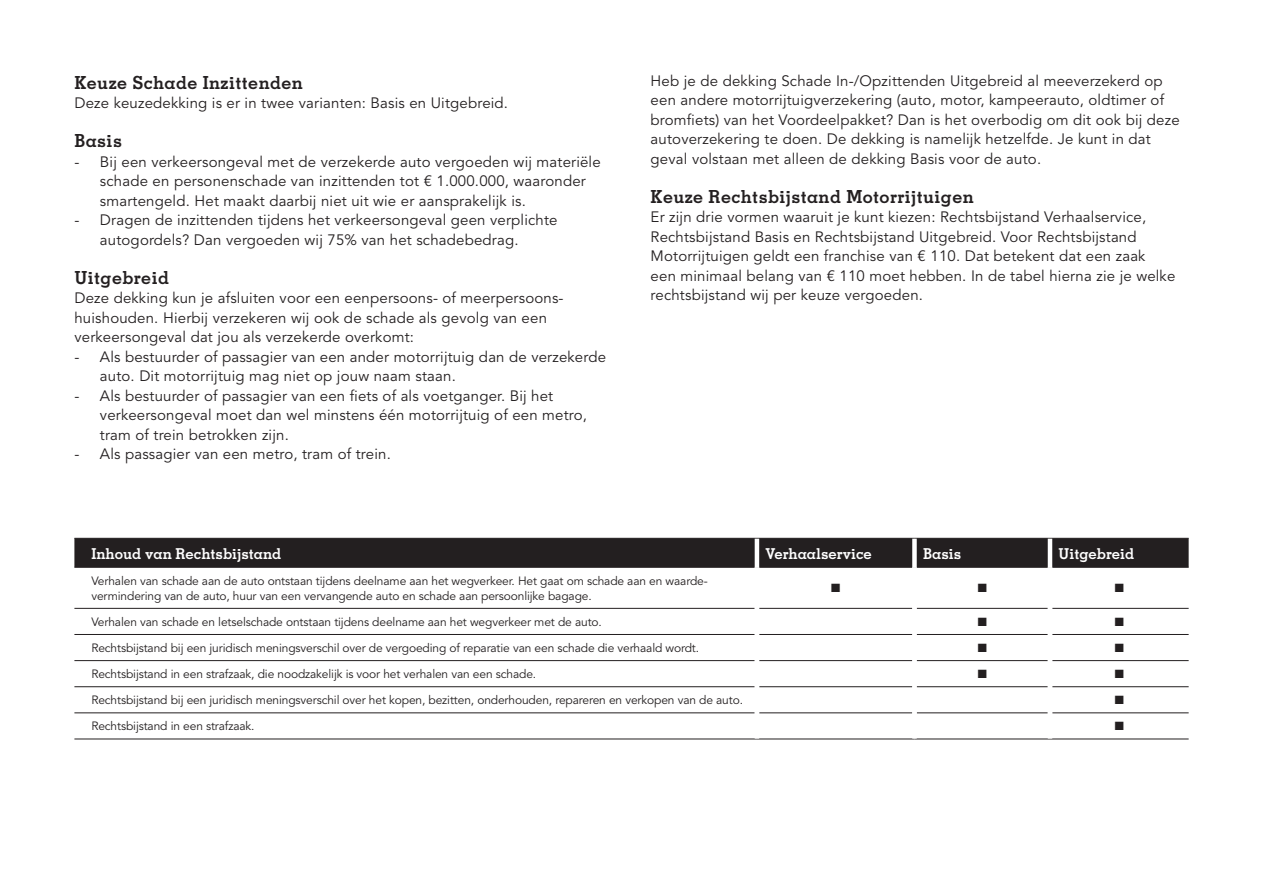
<style>
.page{position:relative;width:1263px;height:893px;background:#fff}
.page>*{position:absolute;margin:0;border:0;box-sizing:border-box;transform-origin:0 0}
.Kop_30_34_Memphis_bo{font:700 18px "Memphis";letter-spacing:.025em;color:#231f20}
.Platte_tekst_10_13_A{font:15px/19.5px "Avenir LT Std";letter-spacing:.01em;color:#231f20}
.t1{font:700 15px "Memphis";color:#fff}
.t2{font:12px/15px "Avenir LT Std";letter-spacing:-.01em;color:#231f20}
.t3{font:12px "Zapf Dingbats ITC";color:#231f20}
</style>
<div class="page">
<div style="left:74px;top:539px;width:1114px;height:28px;background:#231f20"></div>
<hr style="left:759px;top:608px;width:153px;height:1px;background:#231f20">
<hr style="left:917px;top:608px;width:131px;height:1px;background:#231f20">
<hr style="left:759px;top:634px;width:153px;height:1px;background:#231f20">
<hr style="left:917px;top:634px;width:131px;height:1px;background:#231f20">
<hr style="left:759px;top:660px;width:153px;height:1px;background:#231f20">
<hr style="left:917px;top:660px;width:131px;height:1px;background:#231f20">
<hr style="left:759px;top:686px;width:153px;height:1px;background:#231f20">
<hr style="left:917px;top:686px;width:131px;height:1px;background:#231f20">
<hr style="left:759px;top:712px;width:153px;height:1px;background:#231f20">
<hr style="left:917px;top:712px;width:131px;height:1px;background:#231f20">
<hr style="left:757px;top:739px;width:157px;height:1px;background:#231f20">
<hr style="left:914px;top:739px;width:136px;height:1px;background:#231f20">
<hr style="left:74px;top:538px;width:683px;height:1px;background:#231f20">
<hr style="left:74px;top:567px;width:681px;height:1px;background:#231f20">
<hr style="left:74px;top:712px;width:681px;height:1px;background:#231f20">
<hr style="left:74px;top:739px;width:683px;height:1px;background:#231f20">
<hr style="left:74px;top:608px;width:681px;height:1px;background:#231f20">
<hr style="left:74px;top:634px;width:681px;height:1px;background:#231f20">
<hr style="left:74px;top:660px;width:681px;height:1px;background:#231f20">
<hr style="left:74px;top:686px;width:681px;height:1px;background:#231f20">
<hr style="left:1050px;top:538px;width:138px;height:1px;background:#231f20">
<hr style="left:1052px;top:567px;width:136px;height:1px;background:#231f20">
<hr style="left:1052px;top:712px;width:136px;height:1px;background:#231f20">
<hr style="left:1050px;top:739px;width:138px;height:1px;background:#231f20">
<hr style="left:1052px;top:608px;width:136px;height:1px;background:#231f20">
<hr style="left:1052px;top:634px;width:136px;height:1px;background:#231f20">
<hr style="left:1052px;top:660px;width:136px;height:1px;background:#231f20">
<hr style="left:1052px;top:686px;width:136px;height:1px;background:#231f20">
<hr style="left:757px;top:538px;width:157px;height:1px;background:#231f20">
<hr style="left:914px;top:538px;width:136px;height:1px;background:#231f20">
<hr style="left:759px;top:567px;width:153px;height:1px;background:#231f20">
<hr style="left:917px;top:567px;width:131px;height:1px;background:#231f20">
<hr style="left:755px;top:539px;width:4px;height:28px;background:#fff">
<div style="left:912px;top:539px;width:5px;height:28px;background:#fff"></div>
<hr style="left:1048px;top:539px;width:4px;height:28px;background:#fff">
<p class="Kop_30_34_Memphis_bo" style="left:74px;top:71px;width:230px">Keuze Schade Inzittenden</p>
<p class="Platte_tekst_10_13_A" style="left:74px;top:94px;width:435px">Deze keuzedekking is er in twee varianten: Basis en Uitgebreid.</p>
<p class="Kop_30_34_Memphis_bo" style="left:74px;top:130px;width:49px">Basis</p>
<p class="Platte_tekst_10_13_A" style="left:100px;top:152px;width:502px;text-indent:-26px">- Bij een verkeersongeval met de verzekerde auto vergoeden wij materiële schade en personenschade van inzittenden tot € 1.000.000, waaronder smartengeld. Het maakt daarbij niet uit wie er aansprakelijk is.</p>
<p class="Platte_tekst_10_13_A" style="left:100px;top:211px;width:459px;text-indent:-26px">- Dragen de inzittenden tijdens het verkeersongeval geen verplichte autogordels? Dan vergoeden wij 75% van het schadebedrag.</p>
<p class="Kop_30_34_Memphis_bo" style="left:74px;top:266px;width:96px">Uitgebreid</p>
<p class="Platte_tekst_10_13_A" style="left:74px;top:289px;width:489px">Deze dekking kun je afsluiten voor een eenpersoons- of meerpersoons&shy;huishouden. Hierbij verzekeren wij ook de schade als gevolg van een verkeersongeval dat jou als verzekerde overkomt:</p>
<p class="Platte_tekst_10_13_A" style="left:100px;top:347px;width:508px;text-indent:-26px">- Als bestuurder of passagier van een ander motorrijtuig dan de verzekerde auto. Dit motorrijtuig mag niet op jouw naam staan.</p>
<p class="Platte_tekst_10_13_A" style="left:100px;top:386px;width:489px;text-indent:-26px">- Als bestuurder of passagier van een fiets of als voetganger. Bij het verkeersongeval moet dan wel minstens één motorrijtuig of een metro, tram of trein betrokken zijn.</p>
<p class="Platte_tekst_10_13_A" style="left:74px;top:445px;width:318px">- Als passagier van een metro, tram of trein.</p>
<p class="Platte_tekst_10_13_A" style="left:651px;top:71px;width:531px">Heb je de dekking Schade In-/Opzittenden Uitgebreid al meeverzekerd op een andere motorrijtuigverzekering (auto, motor, kampeerauto, oldtimer of bromfiets) van het Voordeelpakket? Dan is het overbodig om dit ook bij deze autoverzekering te doen. De dekking is namelijk hetzelfde. Je kunt in dat geval volstaan met alleen de dekking Basis voor de auto.</p>
<p class="Kop_30_34_Memphis_bo" style="left:651px;top:185px;width:325px">Keuze Rechtsbijstand Motorrijtuigen</p>
<p class="Platte_tekst_10_13_A" style="left:651px;top:208px;width:526px">Er zijn drie vormen waaruit je kunt kiezen: Rechtsbijstand Verhaalservice, Rechtsbijstand Basis en Rechtsbijstand Uitgebreid. Voor Rechtsbijstand Motorrijtuigen geldt een franchise van € 110. Dat betekent dat een zaak<br>een minimaal belang van € 110 moet hebben. In de tabel hierna zie je welke rechtsbijstand wij per keuze vergoeden.</p>
<p class="t1" style="left:91px;top:544px;width:191px">Inhoud van Rechtsbijstand</p>
<p class="t1" style="left:765px;top:544px;width:108px">Verhaalservice</p>
<p class="t1" style="left:923px;top:544px;width:40px">Basis</p>
<p class="t1" style="left:1058px;top:544px;width:77px">Uitgebreid</p>
<p class="t2" style="left:91px;top:574px;width:618px">Verhalen van schade aan de auto ontstaan tijdens deelname aan het wegverkeer. Het gaat om schade aan en waarde&shy;vermindering van de auto, huur van een vervangende auto en schade aan persoonlijke bagage.</p>
<p class="t3" style="left:831px;top:583px;width:11px">■</p>
<p class="t3" style="left:978px;top:583px;width:11px">■</p>
<p class="t3" style="left:1115px;top:583px;width:11px">■</p>
<p class="t2" style="left:91px;top:615px;width:512px">Verhalen van schade en letselschade ontstaan tijdens deelname aan het wegverkeer met de auto.</p>
<p class="t3" style="left:978px;top:616px;width:11px">■</p>
<p class="t3" style="left:1115px;top:616px;width:11px">■</p>
<p class="t2" style="left:91px;top:641px;width:609px">Rechtsbijstand bij een juridisch meningsverschil over de vergoeding of reparatie van een schade die verhaald wordt.</p>
<p class="t3" style="left:978px;top:642px;width:11px">■</p>
<p class="t3" style="left:1115px;top:642px;width:11px">■</p>
<p class="t2" style="left:91px;top:667px;width:446px">Rechtsbijstand in een strafzaak, die noodzakelijk is voor het verhalen van een schade.</p>
<p class="t3" style="left:978px;top:668px;width:11px">■</p>
<p class="t3" style="left:1115px;top:668px;width:11px">■</p>
<p class="t2" style="left:91px;top:693px;width:653px">Rechtsbijstand bij een juridisch meningsverschil over het kopen, bezitten, onderhouden, repareren en verkopen van de auto.</p>
<p class="t3" style="left:1115px;top:695px;width:11px">■</p>
<p class="t2" style="left:91px;top:719px;width:165px">Rechtsbijstand in een strafzaak.</p>
<p class="t3" style="left:1115px;top:721px;width:11px">■</p>
</div>
